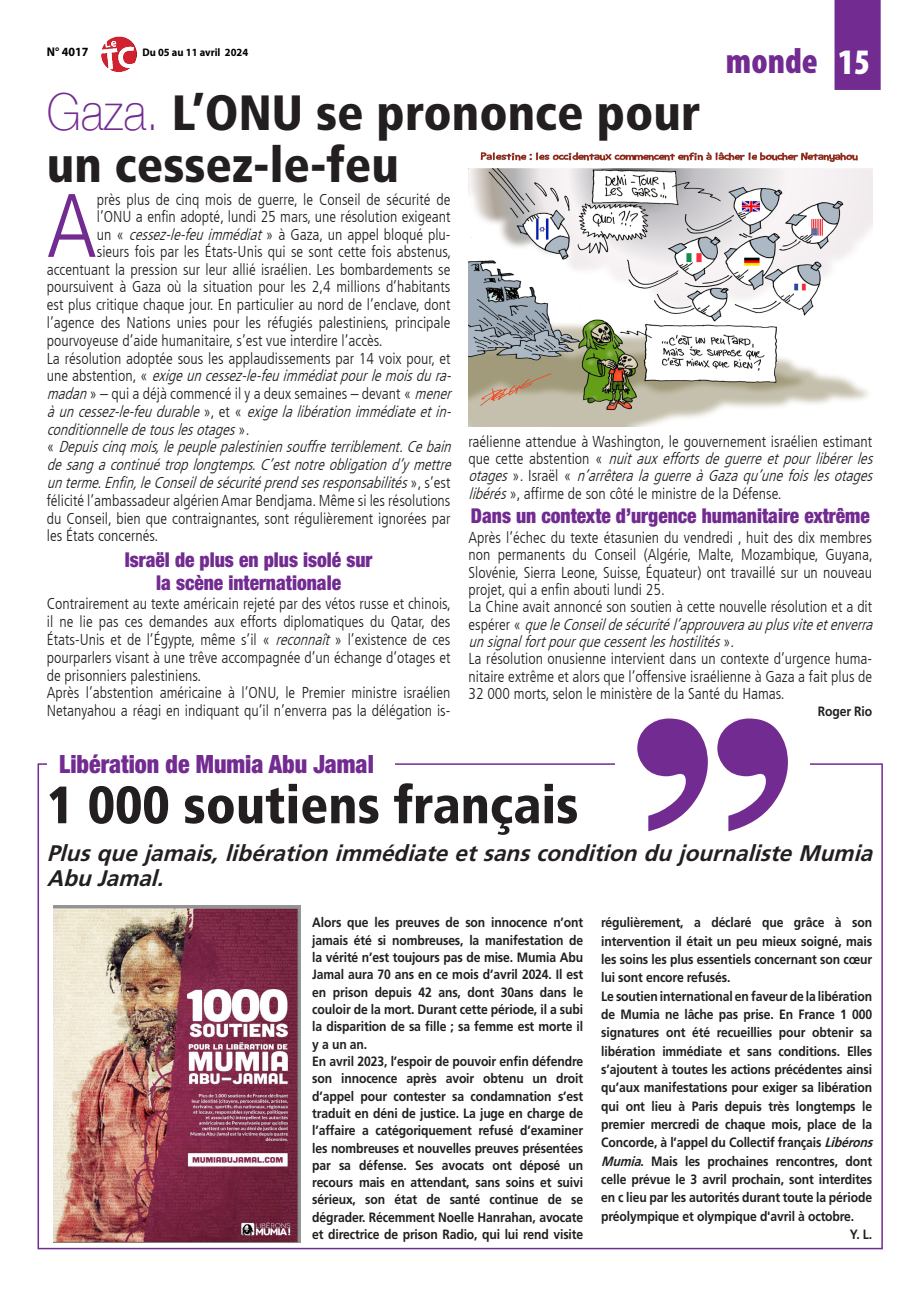
<style>
.page{position:relative;width:919px;height:1289px;background:#fff}
.page>*{position:absolute;margin:0;border:0;box-sizing:border-box;transform-origin:0 0}
._6_-_TEXTE{font:300 condensed 89.85px "Frutiger LT";color:#722b91}
._3_-_TITRE{font:900 condensed 52.5px "Frutiger LT Std";color:#231f20}
._3_-_TITRE-2{font:900 condensed 49.5px/51px "Frutiger LT Std";color:#231f20}
.t1{font:900 condensed 36px "Myriad Pro";color:#722b91}
.t2{font:900 condensed 36px "Myriad Pro";color:#fff}
._7_-_INTERTITRE{font:900 condensed 25.2px "Helvetica Neue";color:#722b91;scale:.95 1}
._5_-_CHAPO{font:italic 700 22.5px/25.5px "Frutiger LT Std";color:#231f20}
._7_-_INTERTITRE-2{font:900 condensed 20.4px/23px "Helvetica Neue";color:#722b91;text-align:center;scale:.95 1}
._6_-_TEXTE-2{font:300 condensed 15.75px/17.2px "Frutiger LT";color:#231f20;text-align:justify}
._6_-_TEXTE-3{font:italic 300 condensed 15.75px/17.7px "Frutiger LT";color:#231f20}
._8_-_SIGNATURE{font:700 13.5px/17.2px "Frutiger LT Std";letter-spacing:-.01em;color:#231f20;text-align:justify;scale:.9 1}
.t3{font:700 12.6px "Myriad Pro";color:#000;scale:.95 1}
.t4{font:700 10.95px "Myriad Pro";color:#000;scale:.95 1}
.s1{font-family:"Helvetica Neue";font-weight:100;font-stretch:normal;font-size:51px;color:#722b91}
.s2{font-style:italic}
.s3{font-style:normal}
</style>
<div class="page">
<img style="left:101px;top:36px;width:35px;height:36px">
<div style="left:834px;top:0;width:47px;height:90px;background:#722b91"></div>
<img style="left:468px;top:152px;width:404px;height:274px">
<img style="left:54px;top:905px;width:247px;height:337px">
<svg style="left:637px;top:718px;width:150px;height:113px"></svg>
<p class="t3" style="left:47px;top:43px;width:45px">N° 4017</p>
<p class="t4" style="left:142px;top:45px;width:113px">Du 05 au 11 avril 2024</p>
<p class="t1" style="left:726px;top:38px;width:93px">monde</p>
<p class="t2" style="left:838px;top:38px;width:33px">15</p>
<p class="_3_-_TITRE-2" style="left:47px;top:88px;width:655px"><span class="s1">Gaza.</span> L’ONU se prononce pour un cessez-le-feu</p>
<p class="_6_-_TEXTE" style="left:47px;top:175px;width:51px">A</p>
<p class="_6_-_TEXTE-2" style="left:97px;top:191px;width:355px">près plus de cinq mois de guerre, le Conseil de sécurité de</p>
<p class="_6_-_TEXTE-2" style="left:97px;top:208px;width:355px">l’ONU a enfin adopté, lundi 25 mars, une résolution exigeant</p>
<p class="_6_-_TEXTE-2" style="left:97px;top:226px;width:355px">u n « <span class="s2">cessez-le-feuimmédiat</span>» à G a z a , u n a p p e l b l o q u é p l u -</p>
<p class="_6_-_TEXTE-2" style="left:97px;top:243px;width:356px">sieurs fois par les États-Unis qui se sont cette fois abstenus,</p>
<p class="_6_-_TEXTE-2" style="left:47px;top:261px;width:405px">accentuant la pression sur leur allié israélien. Les bombardements se</p>
<p class="_6_-_TEXTE-2" style="left:47px;top:278px;width:405px">poursuivent à Gaza où la situation pour les 2,4 millions d’habitants</p>
<p class="_6_-_TEXTE-2" style="left:47px;top:296px;width:405px">est plus critique chaque jour. En particulier au nord de l’enclave, dont</p>
<p class="_6_-_TEXTE-2" style="left:47px;top:314px;width:405px">l’agence des Nations unies pour les réfugiés palestiniens, principale</p>
<p class="_6_-_TEXTE-2" style="left:47px;top:332px;width:337px">pourvoyeuse d’aide humanitaire, s’est vue interdire l’accès.</p>
<p class="_6_-_TEXTE-3" style="left:47px;top:349px;width:410px"><span class="s3">La résolution adoptée sous les applaudissements par 14 voix pour, et u n e a b s t e n t i o n , «</span> exigeuncessez-le-feuimmédiatpourlemoisdura&shy;madan<span class="s3">» – qui a déjà commencé il y a deux semaines – devant «</span> mener àuncessez-le-feudurable<span class="s3">» , e t «</span> exigelalibérationimmédiateetin&shy;conditionnelledetouslesotages<span class="s3">» .</span></p>
<p class="_6_-_TEXTE-3" style="left:47px;top:438px;width:410px"><span class="s3">«</span> Depuiscinqmois,lepeuplepalestiniensouffreterriblement.Cebain desangacontinuétroplongtemps.C’estnotreobligationd’ymettre unterme.Enfin,leConseildesécuritéprendsesresponsabilités<span class="s3">» , s ’ e s t félicité l’ambassadeur algérien Amar Bendjama. Même si les résolutions du Conseil, bien que contraignantes, sont régulièrement ignorées par les États concernés.</span></p>
<p class="_7_-_INTERTITRE-2" style="left:125px;top:547px;width:262px">Israël de plus en plus isolé sur la scène internationale</p>
<p class="_6_-_TEXTE-2" style="left:47px;top:595px;width:406px;line-height:17.7px">Contrairement au texte américain rejeté par des vétos russe et chinois, il ne lie pas ces demandes aux efforts diplomatiques du Qatar, des États-Unis et de l’Égypte, même s’il « <span class="s2">reconnaît</span>» l’existence de ces pourparlers visant à une trêve accompagnée d’un échange d’otages et de prisonniers palestiniens.</p>
<p class="_6_-_TEXTE-2" style="left:47px;top:684px;width:405px;line-height:17.7px">Après l’abstention américaine à l’ONU, le Premier ministre israélien<br>Netanyahou a réagi en indiquant qu’il n’enverra pas la délégation is-</p>
<p class="_6_-_TEXTE-2" style="left:468px;top:433px;width:410px;text-align:left">raélienne attendue à Washington, le gouvernement israélien estimant q u e c e t t e a b s t e n t i o n « <span class="s2">nuitauxeffortsdeguerreetpourlibérerles otages</span> » . I s r a ë l « <span class="s2">n’arrêteralaguerreàGazaqu’unefoislesotages libérés</span>», affirme de son côté le ministre de la Défense.</p>
<p class="_7_-_INTERTITRE-2" style="left:471px;top:504px;width:421px">Dans un contexte d’urgence humanitaire extrême</p>
<p class="_6_-_TEXTE-2" style="left:468px;top:529px;width:406px">Après l’échec du texte étasunien du vendredi , huit des dix membres non permanents du Conseil (Algérie, Malte, Mozambique, Guyana, Slovénie, Sierra Leone, Suisse, Équateur) ont travaillé sur un nouveau projet, qui a enfin abouti lundi 25.</p>
<p class="_6_-_TEXTE-3" style="left:468px;top:598px;width:410px;line-height:17.2px"><span class="s3">La Chine avait annoncé son soutien à cette nouvelle résolution et a dit e s p é r e r «</span> queleConseildesécuritél’approuveraauplusviteetenverra unsignalfortpourquecessentleshostilités<span class="s3">» .</span></p>
<p class="_6_-_TEXTE-2" style="left:468px;top:650px;width:405px">La résolution onusienne intervient dans un contexte d’urgence huma&shy;nitaire extrême et alors que l’offensive israélienne à Gaza a fait plus de 32 000 morts, selon le ministère de la Santé du Hamas.</p>
<p class="_8_-_SIGNATURE" style="left:817px;top:703px;width:62px">Roger Rio</p>
<p class="_7_-_INTERTITRE" style="left:59px;top:748px;width:332px">Libération de Mumia Abu Jamal</p>
<p class="_3_-_TITRE" style="left:47px;top:773px;width:533px">1 000 soutiens français</p>
<p class="_5_-_CHAPO" style="left:47px;top:840px;width:833px">Plusquejamais,libération immédiateetsanscondition du journalisteMumia<br>Abu Jamal.</p>
<p class="_8_-_SIGNATURE" style="left:312px;top:914px;width:302px">Alors que les preuves de son innocence n’ont jamais été si nombreuses, la manifestation de la vérité n’est toujours pas de mise. Mumia Abu Jamal aura 70 ans en ce mois d’avril 2024. Il est en prison depuis 42 ans, dont 30ans dans le couloir de la mort. Durant cette période, il a subi la disparition de sa fille ; sa femme est morte il y a un an.</p>
<p class="_8_-_SIGNATURE" style="left:312px;top:1052px;width:302px">En avril 2023, l’espoir de pouvoir enfin défendre son innocence après avoir obtenu un droit d’appel pour contester sa condamnation s’est traduit en déni de justice. La juge en charge de l’affaire a catégoriquement refusé d’examiner les nombreuses et nouvelles preuves présentées par sa défense. Ses avocats ont déposé un recours mais en attendant, sans soins et suivi sérieux, son état de santé continue de se dégrader. Récemment Noelle Hanrahan, avocate et directrice de prison Radio, qui lui rend visite</p>
<p class="_8_-_SIGNATURE" style="left:601px;top:913px;width:302px;line-height:18.3px">régulièrement, a déclaré que grâce à son intervention il était un peu mieux soigné, mais les soins les plus essentiels concernant son cœur lui sont encore refusés.</p>
<p class="_8_-_SIGNATURE" style="left:601px;top:987px;width:307px;line-height:18.3px;text-align:left">Le soutien international en faveur de la libération de Mumia ne lâche pas prise. En France 1 000 signatures ont été recueillies pour obtenir sa libération immédiate et sans conditions. Elles s’ajoutent à toutes les actions précédentes ainsi qu’aux manifestations pour exiger sa libération qui ont lieu à Paris depuis très longtemps le premier mercredi de chaque mois, place de la Concorde, à l’appel du Collectif français <span class="s2">Libérons Mumia</span>. Mais les prochaines rencontres, dont celle prévue le 3 avril prochain, sont interdites en c lieu par les autorités durant toute la période préolympique et olympique d'avril à octobre.</p>
<p class="_8_-_SIGNATURE" style="left:849px;top:1225px;width:26px">Y. L.</p>
</div>
